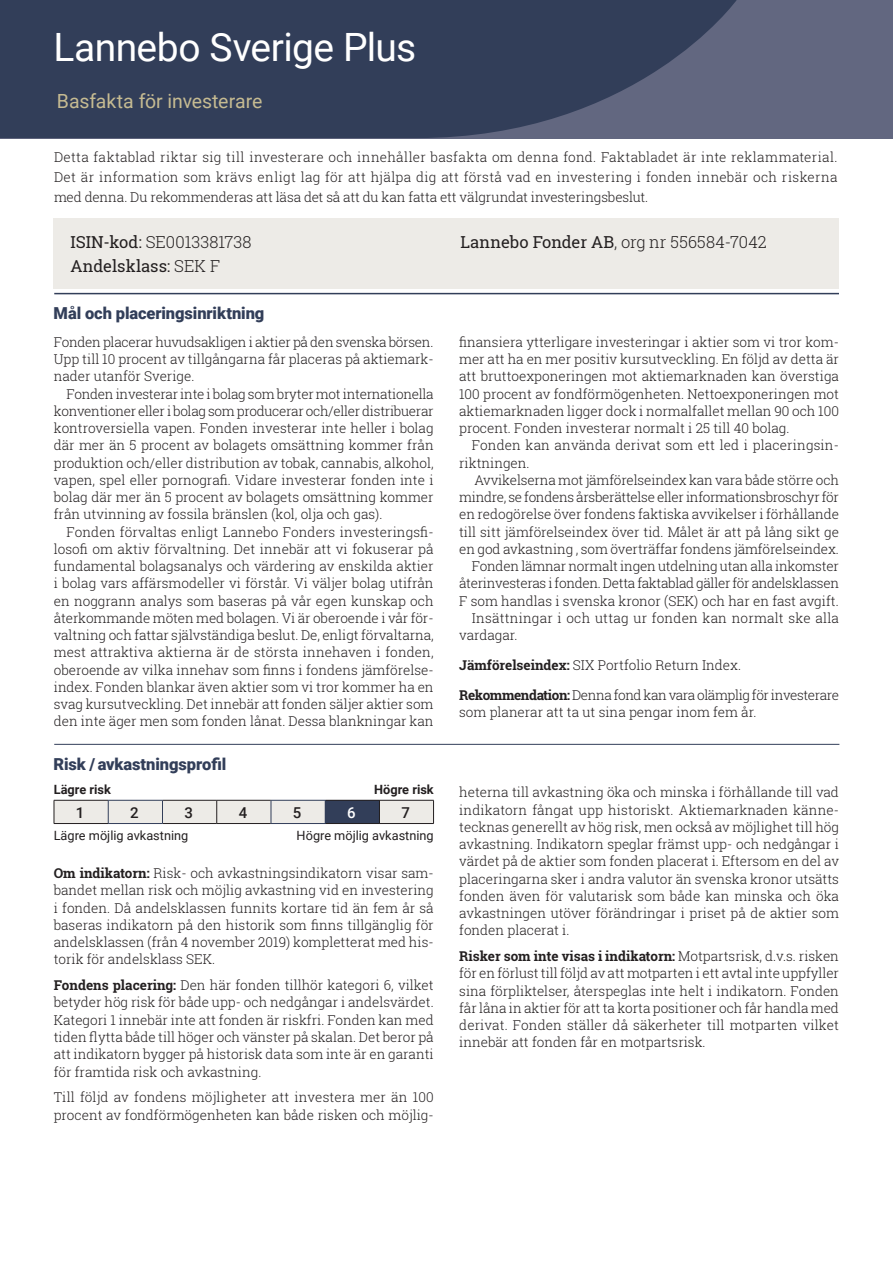
<style>
.page{position:relative;width:893px;height:1263px;background:#fff}
.page>*{position:absolute;margin:0;border:0;box-sizing:border-box;transform-origin:0 0}
.Fondrubrik_NY{font:39px "Roboto";letter-spacing:-.015em;color:#fff}
.FondUnderRubrik{font:19.5px "Roboto";letter-spacing:-.005em;color:#c6bb92}
.FondFakta{font:300 16.5px "Roboto Slab";letter-spacing:.005em;color:#231f20}
.Rubrik{font:900 16.5px "Roboto";letter-spacing:-.005em;color:#323e59}
.FondFakta-2{font:16.5px "Roboto Slab";color:#231f20}
.t1{font:500 15px "Roboto";color:#231f20}
.t2{font:500 15px "Roboto";color:#fff}
.Brödtext_2_a{font:300 13.5px/17.2px "Roboto Slab";color:#231f20;text-align:justify}
.Brödtext_1_a{font:300 13.5px/17.2px "Roboto Slab";color:#231f20;text-align:justify}
.Brödtext_1_a-2{font:300 13.5px/17.2px "Roboto Slab";letter-spacing:-.03em;color:#231f20}
.Faktatext_1_a{font:12.75px "Roboto";color:#231f20}
.Faktatext_1_a-2{font:700 12.75px "Roboto";color:#231f20}
.s1{font-weight:400}
.s2{font-weight:300}
.s3{font-weight:700}
</style>
<div class="page">
<div style="left:0;top:0;width:893px;height:138px;background:#626780"></div>
<svg style="left:0;top:0;width:737px;height:138px;background:#38435d"></svg>
<div style="left:54px;top:218px;width:785px;height:71px;background:#edebe7"></div>
<hr style="left:54px;top:744px;width:785px;height:1px;background:#323e59">
<hr style="left:54px;top:293px;width:785px;height:1px;background:#323e59">
<hr style="left:54px;top:823px;width:54px;height:1px;background:#231f20">
<hr style="left:163px;top:823px;width:54px;height:1px;background:#231f20">
<hr style="left:217px;top:823px;width:54px;height:1px;background:#231f20">
<hr style="left:325px;top:823px;width:54px;height:1px;background:#231f20">
<hr style="left:379px;top:823px;width:55px;height:1px;background:#231f20">
<hr style="left:108px;top:823px;width:55px;height:1px;background:#323e59">
<svg style="left:54px;top:800px;width:380px;height:23px;background:#c8c9ca"></svg>
<hr style="left:271px;top:823px;width:54px;height:1px;background:#323e59">
<p class="Fondrubrik_NY" style="left:54px;top:20px;width:364px">Lannebo Sverige Plus</p>
<p class="FondUnderRubrik" style="left:57px;top:88px;width:207px">Basfakta för investerare</p>
<p class="Brödtext_2_a" style="left:54px;top:147px;width:785px;line-height:20.2px">Detta faktablad riktar sig till investerare och innehåller basfakta om denna fond. Faktabladet är inte reklammaterial.<br>Det är information som krävs enligt lag för att hjälpa dig att förstå vad en investering i fonden innebär och riskerna med denna. Du rekommenderas att läsa det så att du kan fatta ett välgrundat investeringsbeslut.</p>
<p class="FondFakta" style="left:71px;top:231px;width:182px"><span class="s1">ISIN-kod:</span> SE0013381738</p>
<p class="FondFakta" style="left:461px;top:231px;width:308px"><span class="s1">Lannebo Fonder AB</span>, org nr 556584-7042</p>
<p class="FondFakta-2" style="left:71px;top:255px;width:151px">Andelsklass: <span class="s2">SEK F</span></p>
<p class="Rubrik" style="left:54px;top:302px;width:212px">Mål och placeringsinriktning</p>
<p class="Brödtext_1_a" style="left:54px;top:333px;width:381px">Fonden placerar huvudsakligen i aktier på den svenska börsen.<br>Upp till 10 procent av tillgångarna får placeras på aktiemark&shy;nader utanför Sverige.</p>
<p class="Brödtext_2_a" style="left:54px;top:385px;width:381px;text-indent:13px">Fonden investerar inte i bolag som bryter mot internationella konventioner eller i bolag som producerar och/eller distribuerar kontroversiella vapen. Fonden investerar inte heller i bolag där mer än 5 procent av bolagets omsättning kommer från produktion och/eller distribution av tobak, cannabis, alkohol, vapen, spel eller pornografi. Vidare investerar fonden inte i bolag där mer än 5 procent av bolagets omsättning kommer från utvinning av fossila bränslen (kol, olja och gas).</p>
<p class="Brödtext_2_a" style="left:54px;top:523px;width:381px;text-indent:13px">Fonden förvaltas enligt Lannebo Fonders investeringsfi&shy;losofi om aktiv förvaltning. Det innebär att vi fokuserar på fundamental bolagsanalys och värdering av enskilda aktier i bolag vars affärsmodeller vi förstår. Vi väljer bolag utifrån en noggrann analys som baseras på vår egen kunskap och återkommande möten med bolagen. Vi är oberoende i vår för&shy;valtning och fattar självständiga beslut. De, enligt förvaltarna, mest attraktiva aktierna är de största innehaven i fonden, oberoende av vilka innehav som finns i fondens jämförelse&shy;index. Fonden blankar även aktier som vi tror kommer ha en svag kursutveckling. Det innebär att fonden säljer aktier som den inte äger men som fonden lånat. Dessa blankningar kan</p>
<p class="Rubrik" style="left:54px;top:752px;width:174px">Risk / avkastningsprofil</p>
<p class="Brödtext_2_a" style="left:459px;top:333px;width:381px">finansiera ytterligare investeringar i aktier som vi tror kom&shy;mer att ha en mer positiv kursutveckling. En följd av detta är att bruttoexponeringen mot aktiemarknaden kan överstiga 100 procent av fondförmögenheten. Nettoexponeringen mot aktiemarknaden ligger dock i normalfallet mellan 90 och 100 procent. Fonden investerar normalt i 25 till 40 bolag.</p>
<p class="Brödtext_2_a" style="left:459px;top:436px;width:381px;text-indent:13px">Fonden kan använda derivat som ett led i placeringsin&shy;riktningen.</p>
<p class="Brödtext_2_a" style="left:459px;top:471px;width:381px;text-indent:15px">Avvikelserna mot jämförelseindex kan vara både större och mindre, se fondens årsberättelse eller informationsbroschyr för en redogörelse över fondens faktiska avvikelser i förhållande till sitt jämförelseindex över tid. Målet är att på lång sikt ge en god avkastning , som överträffar fondens jämförelseindex.</p>
<p class="Brödtext_2_a" style="left:459px;top:557px;width:381px;text-indent:13px">Fonden lämnar normalt ingen utdelning utan alla inkomster återinvesteras i fonden. Detta faktablad gäller för andelsklassen F som handlas i svenska kronor (SEK) och har en fast avgift.</p>
<p class="Brödtext_2_a" style="left:459px;top:609px;width:381px;text-indent:13px">Insättningar i och uttag ur fonden kan normalt ske alla vardagar.</p>
<p class="Brödtext_1_a" style="left:459px;top:656px;width:283px"><span class="s3">Jämförelseindex:</span> SIX Portfolio Return Index.</p>
<p class="Brödtext_1_a-2" style="left:459px;top:686px;width:381px"><span class="s3">Rekommendation:</span> Denna fond kan vara olämplig för investerare som planerar att ta ut sina pengar inom fem år.</p>
<p class="Faktatext_1_a-2" style="left:54px;top:780px;width:59px">Lägre risk</p>
<p class="Faktatext_1_a-2" style="left:374px;top:780px;width:61px">Högre risk</p>
<p class="Brödtext_2_a" style="left:459px;top:783px;width:381px">heterna till avkastning öka och minska i förhållande till vad indikatorn fångat upp historiskt. Aktiemarknaden känne&shy;tecknas generellt av hög risk, men också av möjlighet till hög avkastning. Indikatorn speglar främst upp- och nedgångar i värdet på de aktier som fonden placerat i. Eftersom en del av placeringarna sker i andra valutor än svenska kronor utsätts fonden även för valutarisk som både kan minska och öka avkastningen utöver förändringar i priset på de aktier som fonden placerat i.</p>
<p class="Brödtext_2_a" style="left:459px;top:947px;width:381px"><span class="s3">Risker som inte visas i indikatorn:</span> Motpartsrisk, d.v.s. risken för en förlust till följd av att motparten i ett avtal inte uppfyller sina förpliktelser, återspeglas inte helt i indikatorn. Fonden får låna in aktier för att ta korta positioner och får handla med derivat. Fonden ställer då säkerheter till motparten vilket innebär att fonden får en motpartsrisk.</p>
<p class="t1" style="left:76px;top:802px;width:10px">1</p>
<p class="t1" style="left:130px;top:802px;width:10px">2</p>
<p class="t1" style="left:184px;top:802px;width:10px">3</p>
<p class="t1" style="left:239px;top:802px;width:10px">4</p>
<p class="t1" style="left:293px;top:802px;width:10px">5</p>
<p class="t2" style="left:347px;top:802px;width:10px">6</p>
<p class="t1" style="left:401px;top:802px;width:10px">7</p>
<p class="Faktatext_1_a" style="left:54px;top:826px;width:136px">Lägre möjlig avkastning</p>
<p class="Faktatext_1_a" style="left:297px;top:826px;width:139px">Högre möjlig avkastning</p>
<p class="Brödtext_2_a" style="left:54px;top:864px;width:381px"><span class="s3">Om indikatorn:</span> Risk- och avkastningsindikatorn visar sam&shy;bandet mellan risk och möjlig avkastning vid en investering i fonden. Då andelsklassen funnits kortare tid än fem år så baseras indikatorn på den historik som finns tillgänglig för andelsklassen (från 4 november 2019) kompletterat med his&shy;torik för andelsklass SEK.</p>
<p class="Brödtext_2_a" style="left:54px;top:976px;width:381px"><span class="s3">Fondens placering:</span> Den här fonden tillhör kategori 6, vilket betyder hög risk för både upp- och nedgångar i andelsvärdet.<br>Kategori 1 innebär inte att fonden är riskfri. Fonden kan med tiden flytta både till höger och vänster på skalan. Det beror på att indikatorn bygger på historisk data som inte är en garanti för framtida risk och avkastning.</p>
<p class="Brödtext_2_a" style="left:54px;top:1088px;width:382px">Till följd av fondens möjligheter att investera mer än 100 procent av fondförmögenheten kan både risken och möjlig-</p>
</div>
